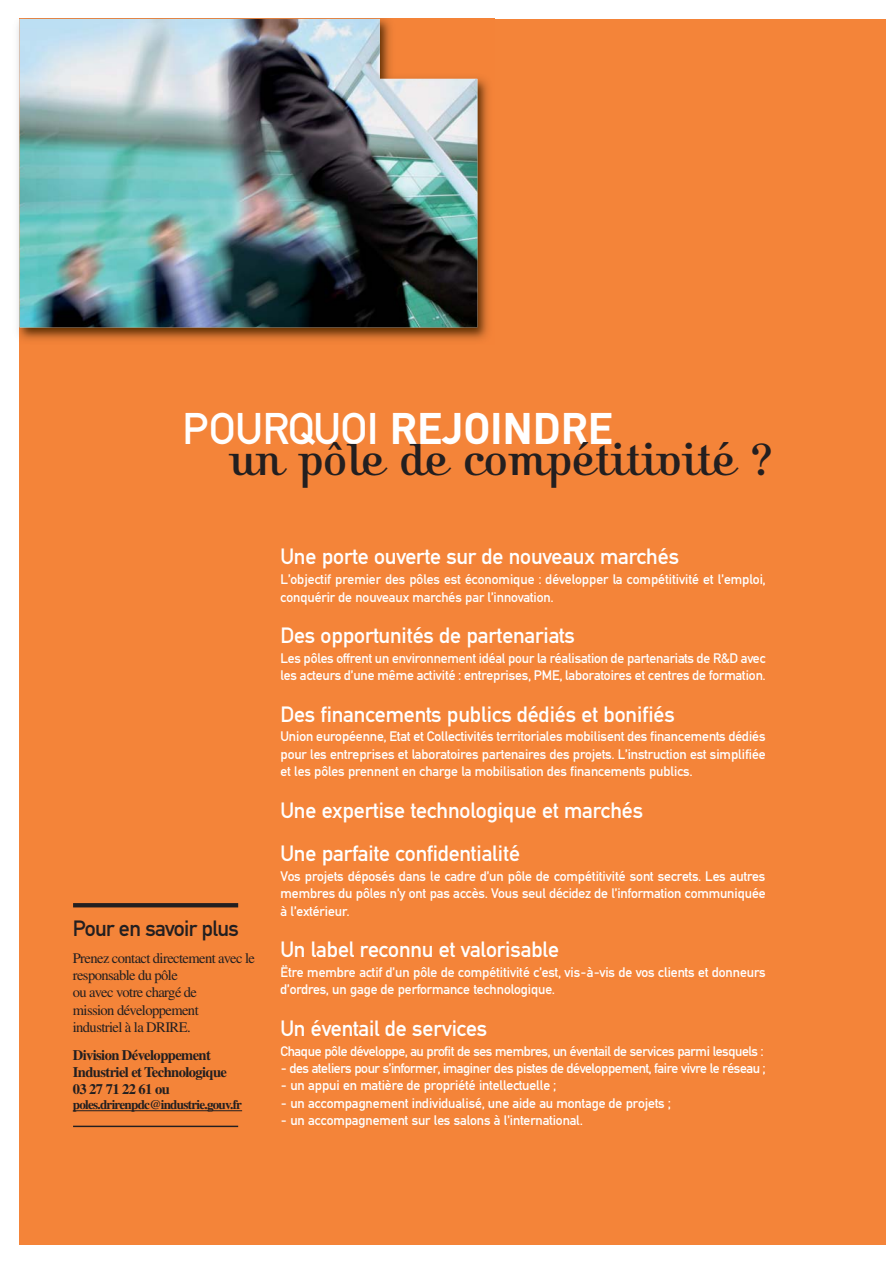
<style>
.page{position:relative;width:893px;height:1263px;background:#fff}
.page>*{position:absolute;margin:0;border:0;box-sizing:border-box;transform-origin:0 0}
.t1{font:46.5px "Kursivschrift Stehend";color:#231f20}
.t2{font:700 46.5px "DIN Mittel EF";color:#fff}
.t3{font:23.25px/43.7px "DIN Mittel EF";letter-spacing:-.005em;color:#fff}
.t4{font:23.25px "DIN Mittel EF";letter-spacing:-.025em;color:#231f20}
.t5{font:14.55px/17.4px "DIN Mittel EF";letter-spacing:-.005em;color:#fff}
.t6{font:14.55px "DIN Mittel EF";letter-spacing:-.025em;color:#fff}
.t7{font:14.55px/17.4px "Times";letter-spacing:-.04em;color:#231f20}
.t8{font:700 14.55px/17.4px "Times";letter-spacing:-.04em;color:#231f20}
.t9{font:700 13.05px "Times";letter-spacing:-.055em;color:#231f20}
.s1{font-weight:400}
</style>
<div class="page">
<div style="left:20px;top:19px;width:866px;height:1225px;background:#f48439"></div>
<img style="left:17px;top:19px;width:472px;height:325px">
<img style="left:20px;top:19px;width:457px;height:308px">
<svg style="left:73px;top:903px;width:165px;height:4px"></svg>
<hr style="left:73px;top:1126px;width:165px;height:1px;background:#231f20">
<hr style="left:73px;top:1110px;width:169px;height:1px;background:#231f20">
<h1 class="t2" style="left:183px;top:413px;width:432px"><span class="s1">POURQUOI</span> REJOINDRE</h1>
<h1 class="t1" style="left:229px;top:444px;width:546px">un pôle de compétitivité ?</h1>
<h2 class="t4" style="left:73px;top:920px;width:168px">Pour en savoir plus</h2>
<p class="t7" style="left:73px;top:950px;width:184px">Prenez contact directement avec le responsable du pôle<br>ou avec votre chargé de<br>mission développement<br>industriel à la DRIRE.</p>
<p class="t8" style="left:73px;top:1047px;width:156px">Division Développement<br>Industriel et Technologique<br>03 27 71 22 61 ou</p>
<p class="t9" style="left:73px;top:1100px;width:171px">poles.drirenpdc@industrie.gouv.fr</p>
<h2 class="t3" style="left:280px;top:537px;width:400px">Une porte ouverte sur de nouveaux marchés</h2>
<p class="t5" style="left:280px;top:572px;width:486px">L’objectif premier des pôles est économique : développer la compétitivité et l’emploi, conquérir de nouveaux marchés par l’innovation.</p>
<h2 class="t3" style="left:280px;top:616px;width:296px">Des opportunités de partenariats</h2>
<p class="t5" style="left:280px;top:650px;width:487px">Les pôles offrent un environnement idéal pour la réalisation de partenariats de R&amp;D avec les acteurs d’une même activité : entreprises, PME, laboratoires et centres de formation.</p>
<h2 class="t3" style="left:280px;top:694px;width:396px">Des financements publics dédiés et bonifiés</h2>
<p class="t5" style="left:280px;top:729px;width:487px;text-align:justify">Union européenne, Etat et Collectivités territoriales mobilisent des financements dédiés pour les entreprises et laboratoires partenaires des projets. L’instruction est simplifiée et les pôles prennent en charge la mobilisation des financements publics.</p>
<h2 class="t3" style="left:280px;top:790px;width:364px">Une expertise technologique et marchés<br>Une parfaite confidentialité</h2>
<p class="t5" style="left:280px;top:869px;width:487px;text-align:justify">Vos projets déposés dans le cadre d’un pôle de compétitivité sont secrets. Les autres membres du pôles n’y ont pas accès. Vous seul décidez de l’information communiquée à l’extérieur.</p>
<h2 class="t3" style="left:280px;top:930px;width:280px">Un label reconnu et valorisable</h2>
<p class="t5" style="left:280px;top:965px;width:487px">Être membre actif d’un pôle de compétitivité c’est, vis-à-vis de vos clients et donneurs d’ordres, un gage de performance technologique.</p>
<h2 class="t3" style="left:280px;top:1008px;width:208px">Un éventail de services</h2>
<p class="t6" style="left:280px;top:1046px;width:484px">Chaque pôle développe, au profit de ses membres, un éventail de services parmi lesquels :</p>
<p class="t6" style="left:280px;top:1063px;width:486px">- des ateliers pour s’informer, imaginer des pistes de développement, faire vivre le réseau ;</p>
<p class="t5" style="left:280px;top:1078px;width:277px">- un appui en matière de propriété intellectuelle ;</p>
<p class="t5" style="left:280px;top:1096px;width:392px">- un accompagnement individualisé, une aide au montage de projets ;</p>
<p class="t5" style="left:280px;top:1113px;width:304px">- un accompagnement sur les salons à l’international.</p>
</div>
